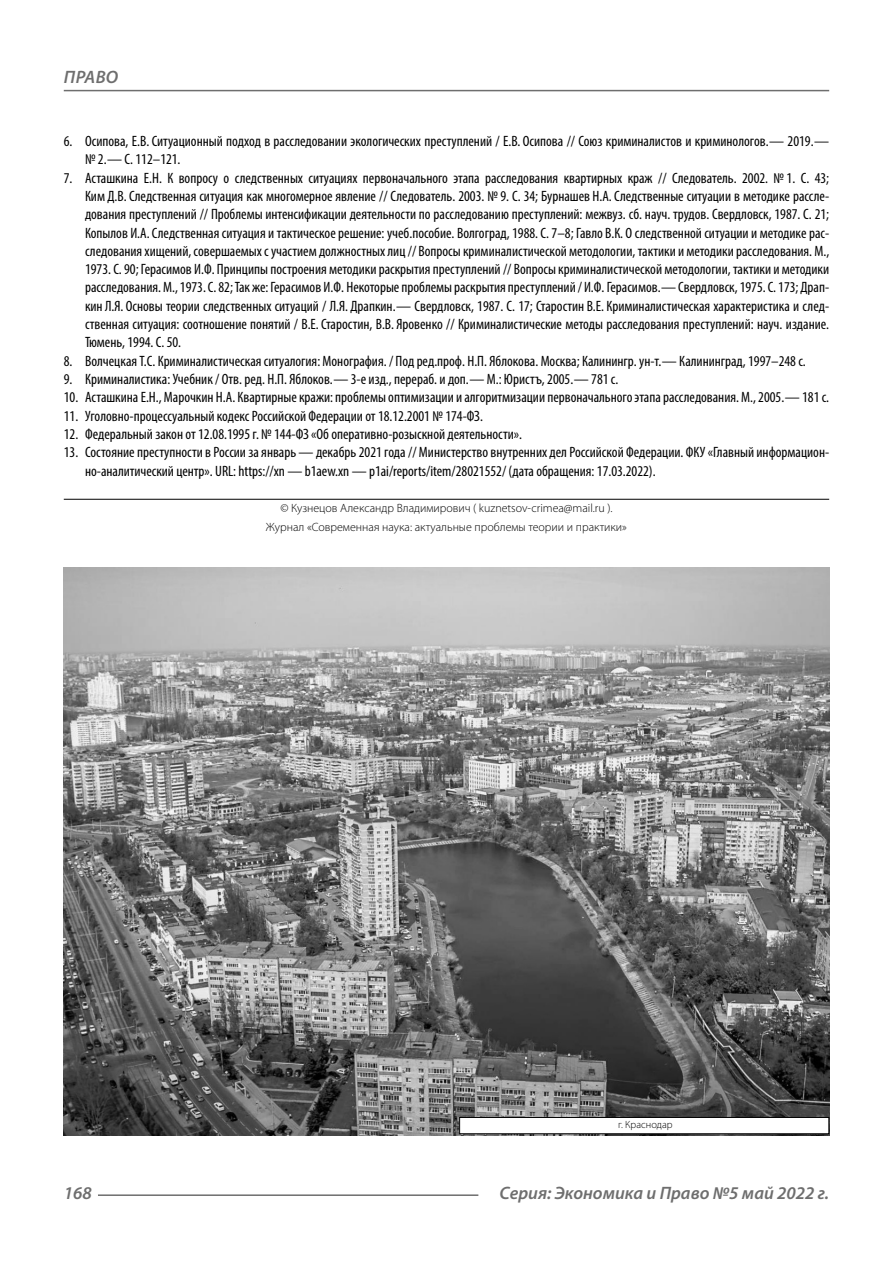
<style>
.page{position:relative;width:893px;height:1263px;background:#fff}
.page>*{position:absolute;margin:0;border:0;box-sizing:border-box;transform-origin:0 0}
.t1{font:italic 600 18px "Myriad Pro";color:#6e6e6e}
.t2{font:condensed 15px/18.3px "Myriad Pro";color:#000}
.Copy{font:300 12px/18.3px "Myriad Pro";color:#000;text-align:center}
.Author-doc{font:300 10.5px "Myriad Pro";color:#000}
</style>
<div class="page">
<hr style="left:64px;top:499px;width:765px;height:1px;background:#000">
<img style="left:64px;top:567px;width:765px;height:568px">
<div style="left:460px;top:1117px;width:369px;height:17px;background:#fff"></div>
<div style="left:459px;top:1117px;width:370px;height:17px;border:1px solid #000"></div>
<hr style="left:98px;top:1194px;width:380px;height:2px;background:#6e6e6e">
<hr style="left:64px;top:90px;width:765px;height:1px;background:#6e6e6e">
<p class="t1" style="left:64px;top:66px;width:24px">Право</p>
<p class="t2" style="left:85px;top:132px;width:746px;text-indent:-21px">6. Осипова, Е.В. Cитуационный подход в расследовании экологических преступлений / Е.В. Осипова // Союз криминалистов и криминологов.— 2019.— № 2.— С. 112–121.</p>
<p class="t2" style="left:85px;top:168px;width:746px;text-align:justify;text-indent:-21px">7. Асташкина Е.Н. К вопросу о следственных ситуациях первоначального этапа расследования квартирных краж // Следователь. 2002. № 1. С. 43; Ким Д.В. Следственная ситуация как многомерное явление // Следователь. 2003. № 9. С. 34; Бурнашев Н.А. Следственные ситуации в методике рассле&shy;дования преступлений // Проблемы интенсификации деятельности по расследованию преступлений: межвуз. сб. науч. трудов. Свердловск, 1987. С. 21; Копылов И.А. Следственная ситуация и тактическое решение: учеб.пособие. Волгоград, 1988. С. 7–8; Гавло В.К. О следственной ситуации и методике рас&shy;следования хищений, совершаемых с участием должностных лиц // Вопросы криминалистической методологии, тактики и методики расследования. М., 1973. С. 90; Герасимов И.Ф. Принципы построения методики раскрытия преступлений // Вопросы криминалистической методологии, тактики и методики расследования. М., 1973. С. 82; Так же: Герасимов И.Ф. Некоторые проблемы раскрытия преступлений / И.Ф. Герасимов.— Свердловск, 1975. С. 173; Драп&shy;кин Л.Я. Основы теории следственных ситуаций / Л.Я. Драпкин.— Свердловск, 1987. С. 17; Старостин В.Е. Криминалистическая характеристика и след&shy;ственная ситуация: соотношение понятий / В.Е. Старостин, В.В. Яровенко // Криминалистические методы расследования преступлений: науч. издание.<br>Тюмень, 1994. С. 50.</p>
<p class="t2" style="left:64px;top:351px;width:744px">8. Волчецкая Т.С. Криминалистическая ситуалогия: Монография. / Под ред.проф. Н.П. Яблокова. Москва; Калинингр. ун-т.— Калининград, 1997–248 с.</p>
<p class="t2" style="left:64px;top:370px;width:556px">9. Криминалистика: Учебник / Отв. ред. Н.П. Яблоков.— 3-е изд., перераб. и доп.— М.: Юристъ, 2005.— 781 с.</p>
<p class="t2" style="left:64px;top:388px;width:767px">10. Асташкина E.H., Марочкин H.A. Квартирные кражи: проблемы оптимизации и алгоритмизации первоначального этапа расследования. М., 2005.— 181 с.</p>
<p class="t2" style="left:64px;top:406px;width:421px">11. Уголовно-процессуальный кодекс Российской Федерации от 18.12.2001 № 174-ФЗ.</p>
<p class="t2" style="left:64px;top:425px;width:460px">12. Федеральный закон от 12.08.1995 г. № 144-ФЗ «Об оперативно-розыскной деятельности».</p>
<p class="t2" style="left:85px;top:443px;width:746px;text-indent:-21px">13. Состояние преступности в России за январь — декабрь 2021 года // Министерство внутренних дел Российской Федерации. ФКУ «Главный информацион&shy;но-аналитический центр». URL: https://xn — b1aew.xn — p1ai/reports/item/28021552/ (дата обращения: 17.03.2022).</p>
<p class="Copy" style="left:266px;top:499px;width:363px">© Кузнецов Александр Владимирович ( kuznetsov-crimea@mail.ru ).<br>Журнал «Современная наука: актуальные проблемы теории и практики»</p>
<p class="Author-doc" style="left:618px;top:1118px;width:56px">г. Краснодар</p>
<p class="t1" style="left:64px;top:1182px;width:30px">168</p>
<p class="t1" style="left:500px;top:1182px;width:331px">Серия: Экономика и Право №5 май 2022 г.</p>
</div>
